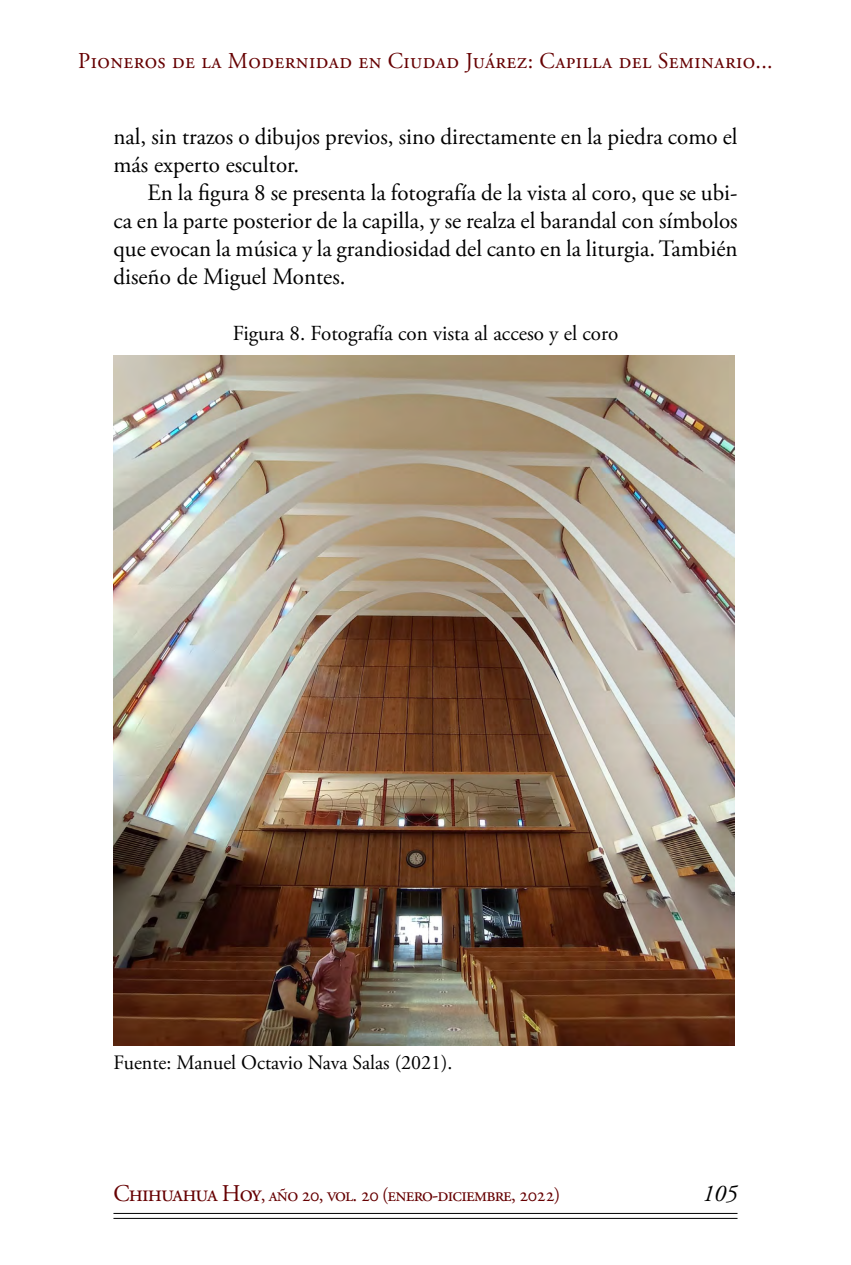
<style>
.page{position:relative;width:851px;height:1265px;background:#fff}
.page>*{position:absolute;margin:0;border:0;box-sizing:border-box;transform-origin:0 0}
.t1{font:italic 24px "Adobe Garamond Pro";color:#000}
.t2{font:23.4px/28px "Adobe Garamond Pro";color:#000}
.t3{font:22.6px "Adobe Garamond Pro";letter-spacing:.02em;color:#660002}
.t4{font:21.4px "Adobe Garamond Pro";color:#000}
.t5{font:20.4px "Adobe Garamond Pro";letter-spacing:-.01em;color:#000}
.t6{font:19.8px "Adobe Garamond Pro";letter-spacing:-.04em;color:#660002}
.s1{font-size:24px}
</style>
<div class="page">
<hr style="left:113px;top:1212px;width:624px;height:1px;background:#000">
<hr style="left:113px;top:1217px;width:624px;height:1px;background:#000">
<img style="left:113px;top:355px;width:621px;height:689px">
<p class="t3" style="left:78px;top:47px;width:696px">Pioneros de la Modernidad en Ciudad Juárez: Capilla del Seminario...</p>
<p class="t2" style="left:113px;top:123px;width:625px">nal, sin trazos o dibujos previos, sino directamente en la piedra como el más experto escultor.</p>
<p class="t2" style="left:113px;top:179px;width:625px;text-align:justify;text-indent:34px">En la figura 8 se presenta la fotografía de la vista al coro, que se ubi&shy;ca en la parte posterior de la capilla, y se realza el barandal con símbolos que evocan la música y la grandiosidad del canto en la liturgia. También diseño de Miguel Montes.</p>
<p class="t4" style="left:233px;top:320px;width:387px">Figura 8. Fotografía con vista al acceso y el coro</p>
<p class="t5" style="left:113px;top:1049px;width:340px">Fuente: Manuel Octavio Nava Salas (2021).</p>
<p class="t6" style="left:113px;top:1182px;width:448px"><span class="s1">Chihuahua Hoy</span>, año 20, vol. 20 (enero-diciembre, 2022)</p>
<p class="t1" style="left:702px;top:1178px;width:36px">105</p>
</div>
